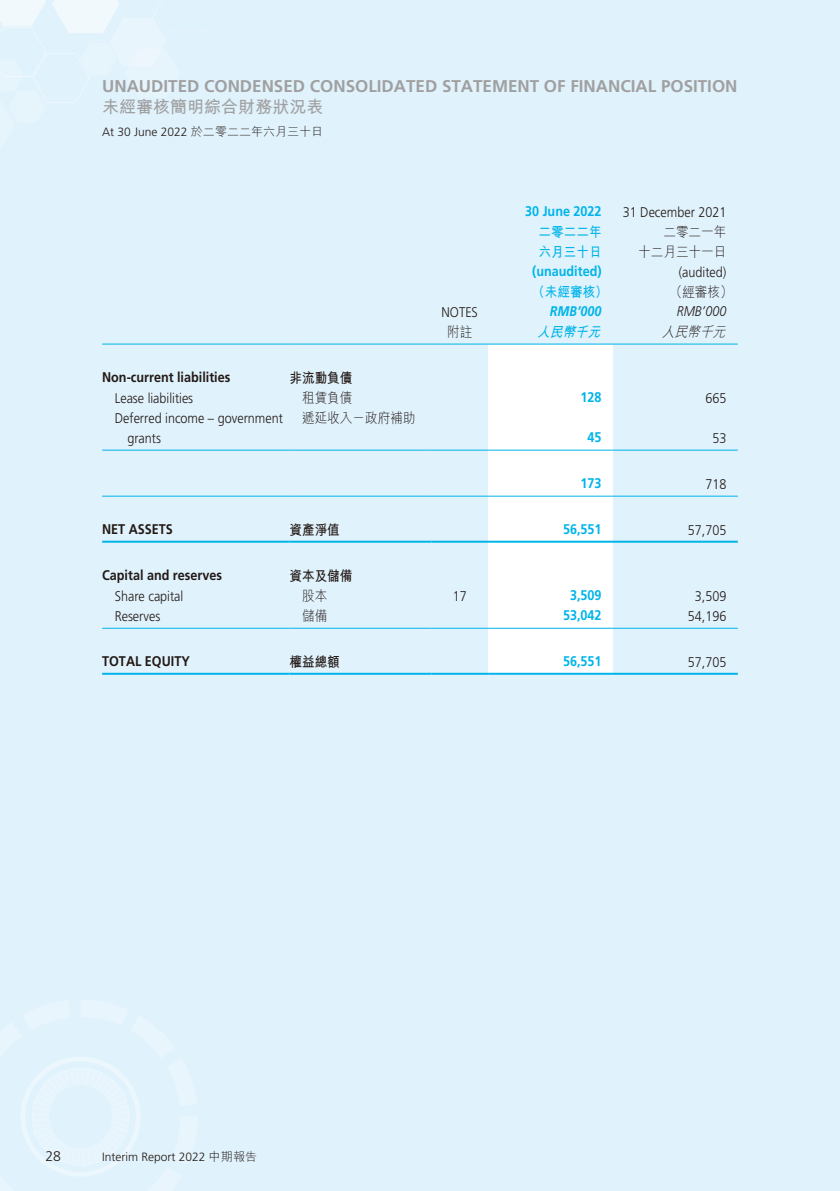
<style>
.page{position:relative;width:840px;height:1191px;background:#fff}
.page>*{position:absolute;margin:0;border:0;box-sizing:border-box;transform-origin:0 0}
.t1{font:700 17px "Frutiger LT Std";color:#a0a0a1}
.t2{font:700 17px "M Hei HK";color:#a0a0a1}
.t3{font:300 14px/20px "Frutiger LT Std";color:#231916;scale:.9 1}
.t4{font:700 14px "Frutiger LT Std";color:#231916;scale:.9 1}
.t5{font:700 14px "Frutiger LT Std";color:#00b4e9;scale:.9 1}
.t6{font:300 14px/20px "M Hei HK";color:#231916;text-align:right;scale:.9 1}
.t7{font:700 14px "M Hei HK";color:#231916;scale:.9 1}
.t8{font:700 14px/20px "M Hei HK";color:#00b4e9;scale:.9 1}
.t9{font:italic 700 14px "Frutiger LT Std";color:#00b4e9;scale:.9 1}
.t10{font:italic 300 14px "Frutiger LT Std";color:#231916;scale:.9 1}
.t11{font:italic 700 14px "M Hei HK";color:#00b4e9;scale:.9 1}
.t12{font:italic 300 14px "M Hei HK";color:#231916;scale:.9 1}
.t13{font:300 14px "Frutiger LT Std";color:#231916}
.t14{font:300 12px "Frutiger LT Std";color:#231916}
.s1{font-family:"M Hei HK"}
</style>
<div class="page">
<div style="left:0;top:0;width:839px;height:1191px;background:#e0f2fc"></div>
<svg style="left:0;top:0;width:161px;height:103px"></svg>
<svg style="left:21px;top:1057px;width:119px;height:119px"></svg>
<div style="left:488px;top:344px;width:124px;height:329px;background:#fff"></div>
<hr style="left:102px;top:343px;width:187px;height:1px;background:#00b4e9">
<hr style="left:289px;top:343px;width:142px;height:1px;background:#00b4e9">
<hr style="left:431px;top:343px;width:57px;height:1px;background:#00b4e9">
<hr style="left:488px;top:343px;width:124px;height:1px;background:#00b4e9">
<hr style="left:612px;top:343px;width:125px;height:1px;background:#00b4e9">
<hr style="left:102px;top:449px;width:187px;height:1px;background:#00b4e9">
<hr style="left:289px;top:449px;width:142px;height:1px;background:#00b4e9">
<hr style="left:431px;top:449px;width:57px;height:1px;background:#00b4e9">
<hr style="left:488px;top:449px;width:124px;height:1px;background:#00b4e9">
<hr style="left:612px;top:449px;width:125px;height:1px;background:#00b4e9">
<hr style="left:102px;top:495px;width:187px;height:1px;background:#00b4e9">
<hr style="left:289px;top:495px;width:142px;height:1px;background:#00b4e9">
<hr style="left:431px;top:495px;width:57px;height:1px;background:#00b4e9">
<hr style="left:488px;top:495px;width:124px;height:1px;background:#00b4e9">
<hr style="left:612px;top:495px;width:125px;height:1px;background:#00b4e9">
<hr style="left:102px;top:540px;width:187px;height:2px;background:#00b4e9">
<hr style="left:289px;top:540px;width:142px;height:2px;background:#00b4e9">
<hr style="left:431px;top:540px;width:57px;height:2px;background:#00b4e9">
<hr style="left:488px;top:540px;width:124px;height:2px;background:#00b4e9">
<hr style="left:612px;top:540px;width:125px;height:2px;background:#00b4e9">
<hr style="left:102px;top:628px;width:187px;height:1px;background:#00b4e9">
<hr style="left:289px;top:628px;width:142px;height:1px;background:#00b4e9">
<hr style="left:431px;top:628px;width:57px;height:1px;background:#00b4e9">
<hr style="left:488px;top:628px;width:124px;height:1px;background:#00b4e9">
<hr style="left:612px;top:628px;width:125px;height:1px;background:#00b4e9">
<hr style="left:102px;top:673px;width:187px;height:2px;background:#00b4e9">
<hr style="left:289px;top:673px;width:142px;height:2px;background:#00b4e9">
<hr style="left:431px;top:673px;width:57px;height:2px;background:#00b4e9">
<hr style="left:488px;top:673px;width:124px;height:2px;background:#00b4e9">
<hr style="left:612px;top:673px;width:125px;height:2px;background:#00b4e9">
<p class="t1" style="left:102px;top:76px;width:636px">UNAUDITED CONDENSED CONSOLIDATED STATEMENT OF FINANCIAL POSITION</p>
<p class="t2" style="left:102px;top:94px;width:223px">未經審核簡明綜合財務狀況表</p>
<p class="t14" style="left:102px;top:125px;width:222px">At 30 June 2022 <span class="s1">於二零二二年六月三十日</span></p>
<p class="t5" style="left:525px;top:203px;width:86px">30 June 2022</p>
<p class="t3" style="left:622px;top:202px;width:117px">31 December 2021</p>
<p class="t8" style="left:538px;top:220px;width:71px">二零二二年六月三十日</p>
<p class="t6" style="left:637px;top:221px;width:100px">二零二一年<br>十二月三十一日</p>
<p class="t5" style="left:532px;top:263px;width:78px">(unaudited)</p>
<p class="t3" style="left:678px;top:262px;width:54px">(audited)</p>
<p class="t8" style="left:532px;top:280px;width:85px">（未經審核）</p>
<p class="t6" style="left:669px;top:281px;width:71px">（經審核）</p>
<p class="t3" style="left:441px;top:302px;width:42px">NOTES</p>
<p class="t9" style="left:549px;top:303px;width:59px">RMB’000</p>
<p class="t10" style="left:676px;top:303px;width:57px">RMB’000</p>
<p class="t6" style="left:447px;top:321px;width:30px">附註</p>
<p class="t11" style="left:537px;top:321px;width:77px">人民幣千元</p>
<p class="t12" style="left:661px;top:324px;width:76px">人民幣千元</p>
<p class="t4" style="left:102px;top:369px;width:144px">Non-current liabilities</p>
<p class="t7" style="left:289px;top:367px;width:71px">非流動負債</p>
<p class="t3" style="left:115px;top:388px;width:89px">Lease liabilities</p>
<p class="t6" style="left:302px;top:387px;width:57px">租賃負債</p>
<p class="t5" style="left:580px;top:389px;width:25px">128</p>
<p class="t3" style="left:705px;top:388px;width:25px">665</p>
<p class="t3" style="left:127px;top:408px;width:174px;text-indent:-13px">Deferred income – government grants</p>
<p class="t6" style="left:302px;top:407px;width:127px">遞延收入－政府補助</p>
<p class="t5" style="left:587px;top:429px;width:17px">45</p>
<p class="t3" style="left:712px;top:428px;width:17px">53</p>
<p class="t5" style="left:580px;top:475px;width:25px">173</p>
<p class="t3" style="left:705px;top:474px;width:25px">718</p>
<p class="t4" style="left:102px;top:521px;width:80px">NET ASSETS</p>
<p class="t7" style="left:289px;top:519px;width:58px">資產淨值</p>
<p class="t5" style="left:562px;top:521px;width:44px">56,551</p>
<p class="t3" style="left:687px;top:520px;width:44px">57,705</p>
<p class="t4" style="left:102px;top:567px;width:135px">Capital and reserves</p>
<p class="t7" style="left:289px;top:565px;width:71px">資本及儲備</p>
<p class="t3" style="left:115px;top:586px;width:78px">Share capital</p>
<p class="t6" style="left:302px;top:585px;width:30px">股本</p>
<p class="t3" style="left:452px;top:586px;width:17px">17</p>
<p class="t5" style="left:569px;top:587px;width:37px">3,509</p>
<p class="t3" style="left:694px;top:586px;width:37px">3,509</p>
<p class="t3" style="left:115px;top:606px;width:52px">Reserves</p>
<p class="t6" style="left:302px;top:605px;width:30px">儲備</p>
<p class="t5" style="left:562px;top:607px;width:44px">53,042</p>
<p class="t3" style="left:687px;top:606px;width:44px">54,196</p>
<p class="t4" style="left:102px;top:653px;width:99px">TOTAL EQUITY</p>
<p class="t7" style="left:289px;top:651px;width:58px">權益總額</p>
<p class="t5" style="left:562px;top:653px;width:44px">56,551</p>
<p class="t3" style="left:687px;top:652px;width:44px">57,705</p>
<p class="t13" style="left:45px;top:1148px;width:17px">28</p>
<p class="t14" style="left:102px;top:1150px;width:156px">Interim Report 2022 <span class="s1">中期報告</span></p>
</div>
